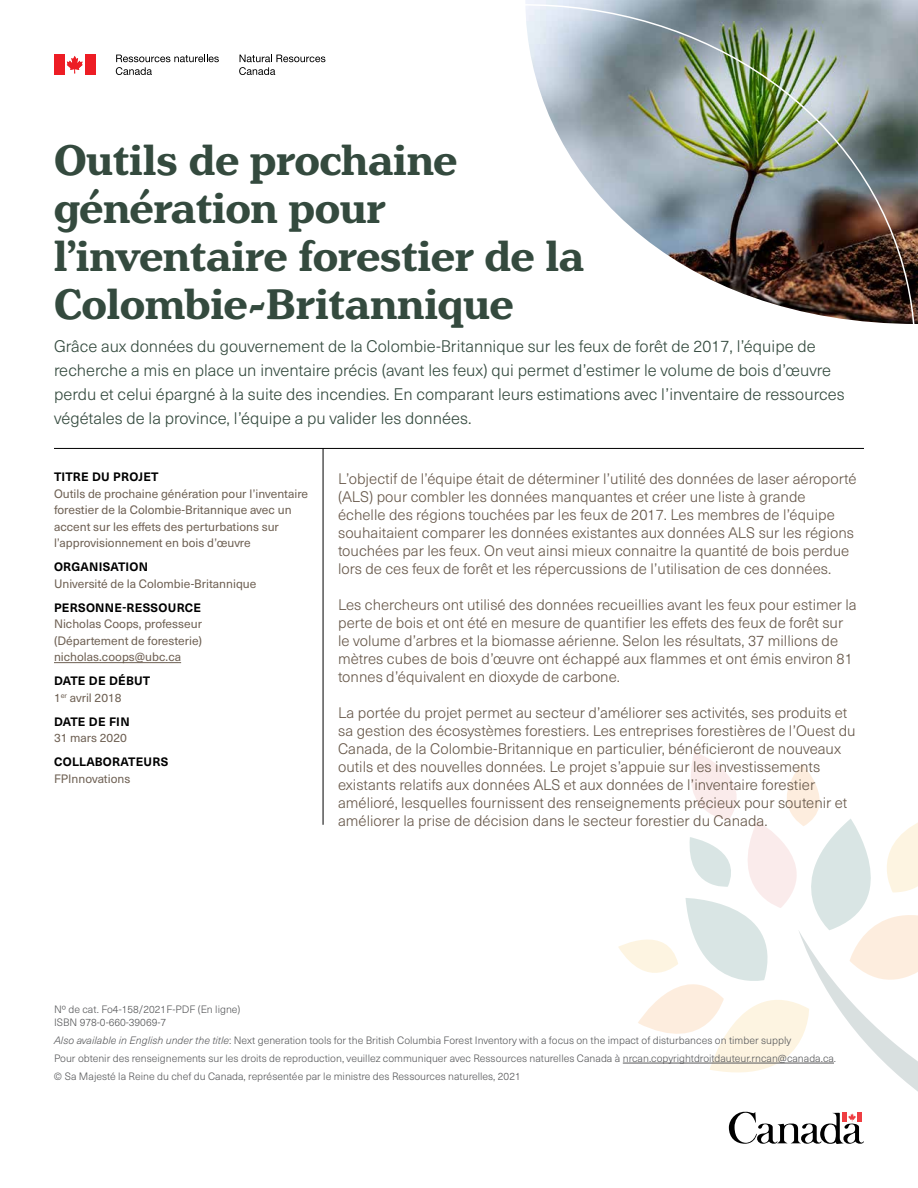
<style>
.page{position:relative;width:918px;height:1188px;background:#fff}
.page>*{position:absolute;margin:0;border:0;box-sizing:border-box;transform-origin:0 0}
.t1{font:700 45px/48px "Henriette";color:#344a3e}
.P_intro{font:300 16.5px/24px "Neue Haas Unica W1 G";color:#344a3e}
.P_summary{font:300 15px/18px "Neue Haas Unica W1 G";color:#665749}
.P_info{font:12px/16.5px "Neue Haas Unica W1 G";color:#6e6053}
.t2{font:700 12px "Neue Haas Unica W1 G";letter-spacing:.025em;color:#000}
.P_copyright{font:300 10.5px/13.5px "Neue Haas Unica W1 G";color:#58595b}
.s1{font-style:italic}
.s2{font-family:"Acumin Pro"}
</style>
<div class="page">
<svg style="left:618px;top:752px;width:300px;height:392px"></svg>
<img style="left:526px;top:3px;width:390px;height:321px">
<div style="left:54px;top:54px;width:10px;height:21px;background:#ed1d24"></div>
<svg style="left:67px;top:56px;width:16px;height:17px"></svg>
<div style="left:85px;top:54px;width:11px;height:21px;background:#ed1d24"></div>
<svg style="left:116px;top:55px;width:103px;height:20px"></svg>
<svg style="left:239px;top:55px;width:86px;height:20px"></svg>
<hr style="left:54px;top:448px;width:810px;height:1px;background:#000">
<hr style="left:54px;top:662px;width:127px;height:1px;background:#6e6053">
<hr style="left:623px;top:1063px;width:211px;height:1px;background:#58595b">
<hr style="left:323px;top:448px;width:1px;height:377px;background:#000">
<h1 class="t1" style="left:54px;top:137px;width:532px">Outils de prochaine génération pour l’inventaire forestier de la<br>Colombie-Britannique</h1>
<p class="P_intro" style="left:54px;top:334px;width:792px">Grâce aux données du gouvernement de la Colombie-Britannique sur les feux de forêt de 2017, l’équipe de recherche a mis en place un inventaire précis (avant les feux) qui permet d’estimer le volume de bois d’œuvre perdu et celui épargné à la suite des incendies. En comparant leurs estimations avec l’inventaire de ressources végétales de la province, l’équipe a pu valider les données.</p>
<h2 class="t2" style="left:54px;top:468px;width:106px">TITRE DU PROJET</h2>
<p class="P_info" style="left:54px;top:485px;width:256px">Outils de prochaine génération pour l’inventaire forestier de la Colombie-Britannique avec un accent sur les effets des perturbations sur l’approvisionnement en bois d’œuvre</p>
<h2 class="t2" style="left:54px;top:558px;width:96px">ORGANISATION</h2>
<p class="P_info" style="left:54px;top:575px;width:204px">Université de la Colombie-Britannique</p>
<h2 class="t2" style="left:54px;top:599px;width:149px">PERSONNE-RESSOURCE</h2>
<p class="P_info" style="left:54px;top:615px;width:150px">Nicholas Coops, professeur</p>
<p class="P_info" style="left:54px;top:632px;width:150px">(Département de foresterie) nicholas.coops@ubc.ca</p>
<h2 class="t2" style="left:54px;top:672px;width:98px">DATE DE DÉBUT</h2>
<p class="P_info" style="left:54px;top:689px;width:69px">1<sup>er</sup> avril 2018</p>
<h2 class="t2" style="left:54px;top:713px;width:77px">DATE DE FIN</h2>
<p class="P_info" style="left:54px;top:729px;width:74px">31 mars 2020</p>
<h2 class="t2" style="left:54px;top:753px;width:116px">COLLABORATEURS</h2>
<p class="P_info" style="left:54px;top:770px;width:78px">FPInnovations</p>
<p class="P_summary" style="left:338px;top:469px;width:520px">L’objectif de l’équipe était de déterminer l’utilité des données de laser aéroporté (ALS) pour combler les données manquantes et créer une liste à grande échelle des régions touchées par les feux de 2017. Les membres de l’équipe souhaitaient comparer les données existantes aux données ALS sur les régions touchées par les feux. On veut ainsi mieux connaitre la quantité de bois perdue lors de ces feux de forêt et les répercussions de l’utilisation de ces données.</p>
<p class="P_summary" style="left:338px;top:595px;width:520px">Les chercheurs ont utilisé des données recueillies avant les feux pour estimer la perte de bois et ont été en mesure de quantifier les effets des feux de forêt sur le volume d’arbres et la biomasse aérienne. Selon les résultats, 37 millions de mètres cubes de bois d’œuvre ont échappé aux flammes et ont émis environ 81 tonnes d’équivalent en dioxyde de carbone.</p>
<p class="P_summary" style="left:338px;top:703px;width:519px">La portée du projet permet au secteur d’améliorer ses activités, ses produits et sa gestion des écosystèmes forestiers. Les entreprises forestières de l’Ouest du Canada, de la Colombie-Britannique en particulier, bénéficieront de nouveaux outils et des nouvelles données. Le projet s’appuie sur les investissements existants relatifs aux données ALS et aux données de l’inventaire forestier amélioré, lesquelles fournissent des renseignements précieux pour soutenir et améliorer la prise de décision dans le secteur forestier du Canada.</p>
<p class="P_copyright" style="left:54px;top:1002px;width:188px">No de cat. Fo4-158/2021F-PDF (En ligne)<br>ISBN 978-0-660-39069-7</p>
<p class="P_copyright" style="left:54px;top:1033px;width:739px"><span class="s1">Also available in English under the title</span>: Next generation tools for the British Columbia Forest Inventory with a focus on the impact of disturbances on timber supply</p>
<p class="P_copyright" style="left:54px;top:1051px;width:784px">Pour obtenir des renseignements sur les droits de reproduction, veuillez communiquer avec Ressources naturelles Canada à nrcan.copyrightdroitdauteur.rncan@canada.ca.</p>
<p class="P_copyright" style="left:54px;top:1069px;width:468px"><span class="s2">©</span> Sa Majesté la Reine du chef du Canada, représentée par le ministre des Ressources naturelles, 2021</p>
</div>
